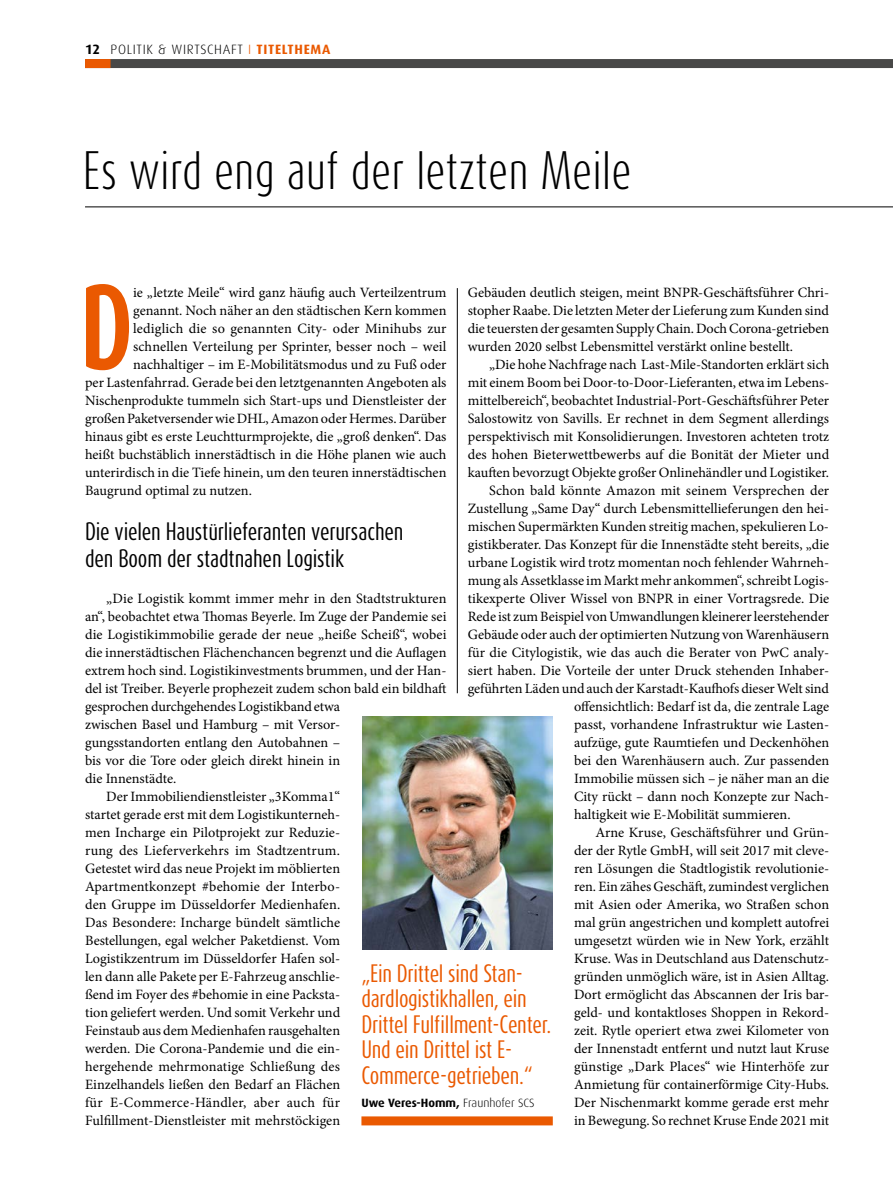
<style>
.page{position:relative;width:893px;height:1191px;background:#fff}
.page>*{position:absolute;margin:0;border:0;box-sizing:border-box;transform-origin:0 0}
.t1{font:700 99.9px "Dax Compact";color:#ea5901}
.t2{font:300 45px "Dax Compact";color:#000}
.t3{font:21px/25.5px "Dax Compact";letter-spacing:-.015em;color:#ea5901}
.t4{font:21px/27px "Dax Compact";letter-spacing:-.01em;color:#000}
.t5{font:14.25px/18px "Minion Pro";color:#000;text-align:justify}
.t6{font:14.25px "Minion Pro";letter-spacing:.02em;color:#000}
.t7{font:300 13.5px "Dax";letter-spacing:.05em;color:#000}
.t8{font:700 12px "Dax";color:#000}
.s1{font-weight:700}
.s2{color:#ea5901}
.s3{font-weight:700;color:#ea5901}
.s4{font-weight:300}
</style>
<div class="page">
<div style="left:85px;top:59px;width:808px;height:9px;background:#484847"></div>
<div style="left:85px;top:59px;width:26px;height:9px;background:#ea5901"></div>
<hr style="left:457px;top:288px;width:1px;height:405px;background:#000">
<div style="left:361px;top:1116px;width:192px;height:9px;background:#ea5901"></div>
<img style="left:362px;top:716px;width:190px;height:233px">
<hr style="left:85px;top:207px;width:808px;height:1px;background:#000">
<p class="t7" style="left:85px;top:41px;width:247px"><span class="s1">12</span> POLITIK &amp; WIRTSCHAFT <span class="s2">I</span> <span class="s3">TITELTHEMA</span></p>
<h2 class="t2" style="left:83px;top:141px;width:550px">Es wird eng auf der letzten Meile</h2>
<h1 class="t1" style="left:80px;top:263px;width:54px">D</h1>
<p class="t5" style="left:133px;top:284px;width:315px">ie „letzte Meile“ wird ganz häufig auch Verteilzentrum</p>
<p class="t5" style="left:468px;top:283px;width:363px">Gebäuden deutlich steigen, meint BNPR-Geschäftsführer Chri&shy;stopher Raabe. Die letzten Meter der Lieferung zum Kunden sind die teuersten der gesamten Supply Chain. Doch Corona-getrieben wurden 2020 selbst Lebensmittel verstärkt online bestellt.</p>
<p class="t5" style="left:489px;top:355px;width:342px">„Die hohe Nachfrage nach Last-Mile-Standorten erklärt sich</p>
<p class="t5" style="left:468px;top:373px;width:363px">mit einem Boom bei Door-to-Door-Lieferanten, etwa im Lebens-</p>
<p class="t5" style="left:468px;top:391px;width:363px">mittelbereich“, beobachtet Industrial-Port-Geschäftsführer Peter</p>
<p class="t5" style="left:468px;top:409px;width:363px">Salostowitz von Savills. Er rechnet in dem Segment allerdings</p>
<p class="t5" style="left:468px;top:427px;width:363px">perspektivisch mit Konsolidierungen. Investoren achteten trotz</p>
<p class="t5" style="left:468px;top:445px;width:363px">des hohen Bieterwettbewerbs auf die Bonität der Mieter und</p>
<p class="t5" style="left:468px;top:463px;width:363px">kauften bevorzugt Objekte großer Onlinehändler und Logistiker.</p>
<p class="t5" style="left:489px;top:481px;width:342px">Schon bald könnte Amazon mit seinem Versprechen der</p>
<p class="t5" style="left:468px;top:499px;width:363px">Zustellung „Same Day“ durch Lebensmittellieferungen den hei-</p>
<p class="t5" style="left:468px;top:517px;width:363px">mischen Supermärkten Kunden streitig machen, spekulieren Lo-</p>
<p class="t5" style="left:468px;top:535px;width:363px">gistikberater. Das Konzept für die Innenstädte steht bereits, „die</p>
<p class="t5" style="left:468px;top:553px;width:363px">urbane Logistik wird trotz momentan noch fehlender Wahrneh-</p>
<p class="t5" style="left:468px;top:571px;width:363px">mung als Assetklasse im Markt mehr ankommen“, schreibt Logis-</p>
<p class="t5" style="left:468px;top:589px;width:363px">tikexperte Oliver Wissel von BNPR in einer Vortragsrede. Die</p>
<p class="t5" style="left:468px;top:607px;width:363px">Rede ist zum Beispiel von Umwandlungen kleinerer leerstehender</p>
<p class="t5" style="left:468px;top:625px;width:363px">Gebäude oder auch der optimierten Nutzung von Warenhäusern</p>
<p class="t5" style="left:468px;top:643px;width:363px">für die Citylogistik, wie das auch die Berater von PwC analy-</p>
<p class="t5" style="left:468px;top:661px;width:361px">siert haben. Die Vorteile der unter Druck stehenden Inhaber-</p>
<p class="t5" style="left:468px;top:679px;width:363px">geführten Läden und auch der Karstadt-Kaufhofs dieser Welt sind</p>
<p class="t5" style="left:574px;top:697px;width:257px">offensichtlich: Bedarf ist da, die zentrale Lage</p>
<p class="t5" style="left:574px;top:715px;width:257px">passt, vorhandene Infrastruktur wie Lasten-</p>
<p class="t5" style="left:574px;top:733px;width:257px">aufzüge, gute Raumtiefen und Deckenhöhen</p>
<p class="t5" style="left:574px;top:751px;width:257px">bei den Warenhäusern auch. Zur passenden</p>
<p class="t5" style="left:574px;top:769px;width:257px">Immobilie müssen sich – je näher man an die</p>
<p class="t5" style="left:574px;top:787px;width:257px">City rückt – dann noch Konzepte zur Nach-</p>
<p class="t5" style="left:574px;top:805px;width:218px">haltigkeit wie E-Mobilität summieren.</p>
<p class="t5" style="left:595px;top:823px;width:235px">Arne Kruse, Geschäftsführer und Grün-</p>
<p class="t5" style="left:574px;top:841px;width:257px">der der Rytle GmbH, will seit 2017 mit cleve-</p>
<p class="t5" style="left:574px;top:859px;width:257px">ren Lösungen die Stadtlogistik revolutionie-</p>
<p class="t5" style="left:574px;top:877px;width:257px">ren. Ein zähes Geschäft, zumindest verglichen</p>
<p class="t5" style="left:574px;top:895px;width:257px">mit Asien oder Amerika, wo Straßen schon</p>
<p class="t5" style="left:574px;top:913px;width:257px">mal grün angestrichen und komplett autofrei</p>
<p class="t5" style="left:574px;top:931px;width:257px">umgesetzt würden wie in New York, erzählt</p>
<p class="t5" style="left:574px;top:949px;width:257px">Kruse. Was in Deutschland aus Datenschutz-</p>
<p class="t5" style="left:574px;top:967px;width:257px">gründen unmöglich wäre, ist in Asien Alltag.</p>
<p class="t5" style="left:574px;top:985px;width:257px">Dort ermöglicht das Abscannen der Iris bar-</p>
<p class="t5" style="left:574px;top:1003px;width:257px">geld- und kontaktloses Shoppen in Rekord-</p>
<p class="t5" style="left:574px;top:1021px;width:257px">zeit. Rytle operiert etwa zwei Kilometer von</p>
<p class="t5" style="left:574px;top:1039px;width:257px">der Innenstadt entfernt und nutzt laut Kruse</p>
<p class="t5" style="left:574px;top:1057px;width:257px">günstige „Dark Places“ wie Hinterhöfe zur</p>
<p class="t5" style="left:574px;top:1075px;width:257px">Anmietung für containerförmige City-Hubs.</p>
<p class="t5" style="left:574px;top:1093px;width:257px">Der Nischenmarkt komme gerade erst mehr</p>
<p class="t5" style="left:574px;top:1111px;width:256px">in Bewegung. So rechnet Kruse Ende 2021 mit</p>
<p class="t5" style="left:133px;top:302px;width:315px">genannt. Noch näher an den städtischen Kern kommen</p>
<p class="t5" style="left:133px;top:320px;width:315px">lediglich die so genannten City- oder Minihubs zur</p>
<p class="t5" style="left:133px;top:338px;width:315px">schnellen Verteilung per Sprinter, besser noch – weil</p>
<p class="t5" style="left:133px;top:356px;width:315px">nachhaltiger – im E-Mobilitätsmodus und zu Fuß oder</p>
<p class="t5" style="left:85px;top:374px;width:363px">per Lastenfahrrad. Gerade bei den letztgenannten Angeboten als</p>
<p class="t5" style="left:85px;top:392px;width:363px">Nischenprodukte tummeln sich Start-ups und Dienstleister der</p>
<p class="t5" style="left:85px;top:410px;width:363px">großen Paketversender wie DHL, Amazon oder Hermes. Darüber</p>
<p class="t5" style="left:85px;top:427px;width:363px">hinaus gibt es erste Leuchtturmprojekte, die „groß denken“. Das</p>
<p class="t5" style="left:85px;top:445px;width:363px">heißt buchstäblich innerstädtisch in die Höhe planen wie auch</p>
<p class="t5" style="left:85px;top:463px;width:363px">unterirdisch in die Tiefe hinein, um den teuren innerstädtischen</p>
<p class="t5" style="left:85px;top:481px;width:168px">Baugrund optimal zu nutzen.</p>
<h3 class="t4" style="left:85px;top:518px;width:320px">Die vielen Haustürlieferanten verursachen den Boom der stadtnahen Logistik</h3>
<p class="t5" style="left:106px;top:590px;width:342px">„Die Logistik kommt immer mehr in den Stadtstrukturen</p>
<p class="t5" style="left:85px;top:608px;width:363px">an“, beobachtet etwa Thomas Beyerle. Im Zuge der Pandemie sei</p>
<p class="t5" style="left:85px;top:626px;width:363px">die Logistikimmobilie gerade der neue „heiße Scheiß“, wobei</p>
<p class="t5" style="left:85px;top:644px;width:363px">die innerstädtischen Flächenchancen begrenzt und die Auflagen</p>
<p class="t5" style="left:85px;top:662px;width:363px">extrem hoch sind. Logistikinvestments brummen, und der Han-</p>
<p class="t5" style="left:85px;top:680px;width:363px">del ist Treiber. Beyerle prophezeit zudem schon bald ein bildhaft</p>
<p class="t5" style="left:85px;top:698px;width:257px">gesprochen durchgehendes Logistikband etwa</p>
<p class="t5" style="left:85px;top:716px;width:257px">zwischen Basel und Hamburg – mit Versor-</p>
<p class="t5" style="left:85px;top:733px;width:257px">gungsstandorten entlang den Autobahnen –</p>
<p class="t5" style="left:85px;top:751px;width:257px">bis vor die Tore oder gleich direkt hinein in</p>
<p class="t5" style="left:85px;top:769px;width:93px">die Innenstädte.</p>
<p class="t5" style="left:106px;top:787px;width:235px">Der Immobiliendienstleister „3Komma1“</p>
<p class="t5" style="left:85px;top:805px;width:257px">startet gerade erst mit dem Logistikunterneh-</p>
<p class="t5" style="left:85px;top:823px;width:257px">men Incharge ein Pilotprojekt zur Reduzie-</p>
<p class="t5" style="left:85px;top:841px;width:257px">rung des Lieferverkehrs im Stadtzentrum.</p>
<p class="t5" style="left:85px;top:859px;width:257px">Getestet wird das neue Projekt im möblierten</p>
<p class="t5" style="left:85px;top:877px;width:257px">Apartmentkonzept #behomie der Interbo-</p>
<p class="t5" style="left:85px;top:895px;width:257px">den Gruppe im Düsseldorfer Medienhafen.</p>
<p class="t5" style="left:85px;top:913px;width:257px">Das Besondere: Incharge bündelt sämtliche</p>
<p class="t5" style="left:85px;top:931px;width:257px">Bestellungen, egal welcher Paketdienst. Vom</p>
<p class="t5" style="left:85px;top:949px;width:257px">Logistikzentrum im Düsseldorfer Hafen sol-</p>
<p class="t5" style="left:85px;top:967px;width:257px">len dann alle Pakete per E-Fahrzeug anschlie-</p>
<p class="t5" style="left:85px;top:985px;width:257px">ßend im Foyer des #behomie in eine Packsta-</p>
<p class="t5" style="left:85px;top:1003px;width:257px">tion geliefert werden. Und somit Verkehr und</p>
<p class="t5" style="left:85px;top:1021px;width:257px">Feinstaub aus dem Medienhafen rausgehalten</p>
<p class="t5" style="left:85px;top:1039px;width:257px">werden. Die Corona-Pandemie und die ein-</p>
<p class="t5" style="left:85px;top:1057px;width:257px">hergehende mehrmonatige Schließung des</p>
<p class="t5" style="left:85px;top:1075px;width:257px">Einzelhandels ließen den Bedarf an Flächen</p>
<p class="t6" style="left:85px;top:1093px;width:257px">für E-Commerce-Händler, aber auch für</p>
<p class="t5" style="left:85px;top:1111px;width:257px">Fulfillment-Dienstleister mit mehrstöckigen</p>
<h3 class="t3" style="left:361px;top:960px;width:191px">„Ein Drittel sind Stan&shy;dardlogistikhallen, ein<br>Drittel Fulfillment-Center.<br>Und ein Drittel ist E-<br>Commerce-getrieben.“</h3>
<p class="t8" style="left:361px;top:1096px;width:175px">Uwe Veres-Homm, <span class="s4">Fraunhofer SCS</span></p>
</div>
